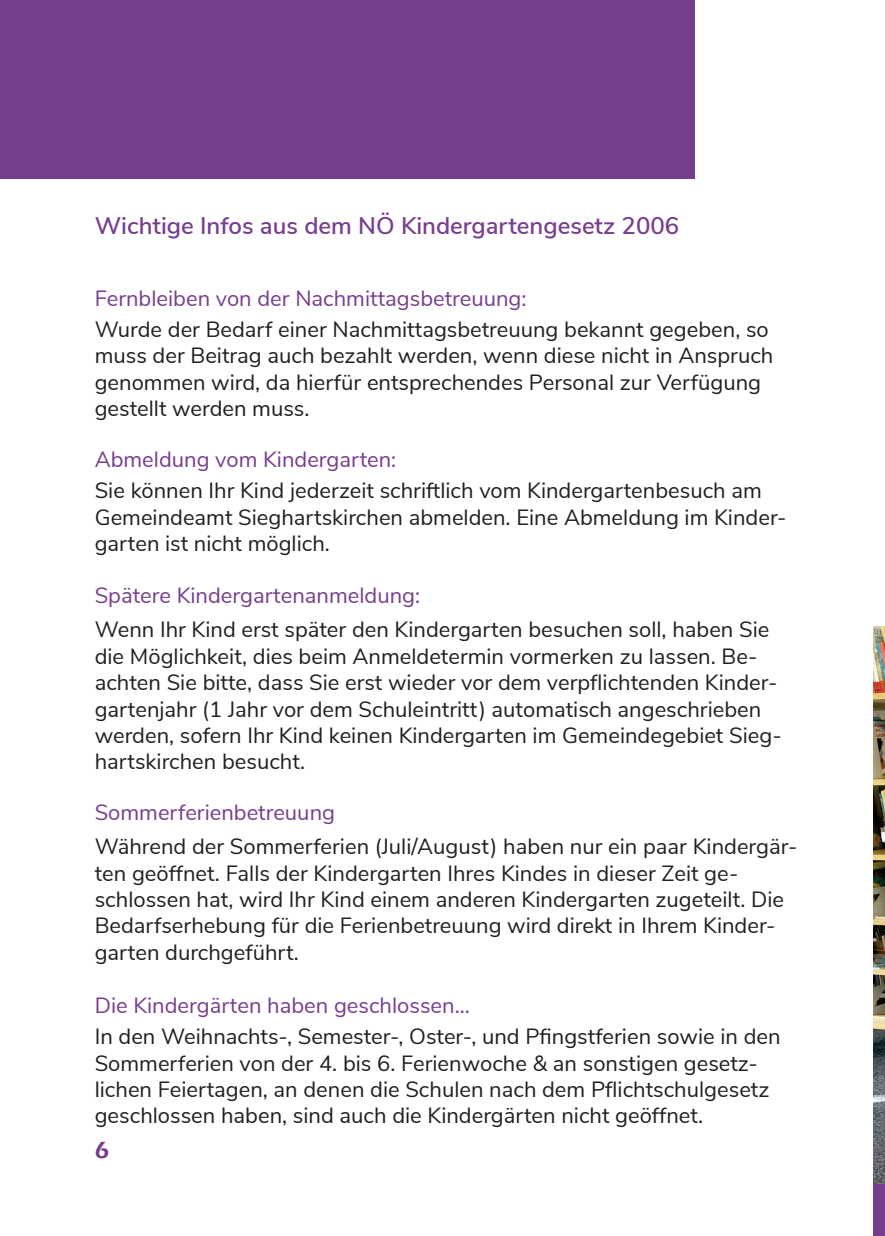
<style>
.page{position:relative;width:885px;height:1236px;background:#fff}
.page>*{position:absolute;margin:0;border:0;box-sizing:border-box;transform-origin:0 0}
.t1{font:600 24px "Nunito Sans";color:#773e8d}
.t2{font:600 24px "Eras ITC";color:#773e8d}
.t3{font:22px/26.4px "Nunito Sans";color:#231f20}
.t4{font:22px "Nunito Sans";color:#773e8d}
</style>
<div class="page">
<img style="left:873px;top:627px;width:11px;height:557px">
<div style="left:0;top:0;width:694px;height:179px;background:#773e8d"></div>
<div style="left:873px;top:1184px;width:11px;height:52px;background:#773e8d"></div>
<p class="t1" style="left:95px;top:208px;width:586px">Wichtige Infos aus dem NÖ Kindergartengesetz 2006</p>
<p class="t4" style="left:95px;top:282px;width:433px">Fernbleiben von der Nachmittagsbetreuung:</p>
<p class="t3" style="left:95px;top:315px;width:680px">Wurde der Bedarf einer Nachmittagsbetreuung bekannt gegeben, so muss der Beitrag auch bezahlt werden, wenn diese nicht in Anspruch genommen wird, da hierfür entsprechendes Personal zur Verfügung gestellt werden muss.</p>
<p class="t4" style="left:95px;top:444px;width:303px">Abmeldung vom Kindergarten:</p>
<p class="t3" style="left:95px;top:476px;width:693px">Sie können Ihr Kind jederzeit schriftlich vom Kindergartenbesuch am<br>Gemeindeamt Sieghartskirchen abmelden. Eine Abmeldung im Kinder&shy;garten ist nicht möglich.</p>
<p class="t4" style="left:95px;top:580px;width:327px">Spätere Kindergartenanmeldung:</p>
<p class="t3" style="left:95px;top:615px;width:688px">Wenn Ihr Kind erst später den Kindergarten besuchen soll, haben Sie die Möglichkeit, dies beim Anmeldetermin vormerken zu lassen. Be&shy;achten Sie bitte, dass Sie erst wieder vor dem verpflichtenden Kinder&shy;gartenjahr (1 Jahr vor dem Schuleintritt) automatisch angeschrieben werden, sofern Ihr Kind keinen Kindergarten im Gemeindegebiet Sieg&shy;hartskirchen besucht.</p>
<p class="t4" style="left:95px;top:796px;width:242px">Sommerferienbetreuung</p>
<p class="t3" style="left:95px;top:832px;width:704px">Während der Sommerferien (Juli/August) haben nur ein paar Kindergär&shy;ten geöffnet. Falls der Kindergarten Ihres Kindes in dieser Zeit ge&shy;schlossen hat, wird Ihr Kind einem anderen Kindergarten zugeteilt. Die Bedarfserhebung für die Ferienbetreuung wird direkt in Ihrem Kinder&shy;garten durchgeführt.</p>
<p class="t4" style="left:95px;top:989px;width:376px">Die Kindergärten haben geschlossen...</p>
<p class="t3" style="left:95px;top:1022px;width:687px">In den Weihnachts-, Semester-, Oster-, und Pfingstferien sowie in den Sommerferien von der 4. bis 6. Ferienwoche &amp; an sonstigen gesetz&shy;lichen Feiertagen, an denen die Schulen nach dem Pflichtschulgesetz geschlossen haben, sind auch die Kindergärten nicht geöffnet.</p>
<p class="t2" style="left:95px;top:1136px;width:16px">6</p>
</div>
